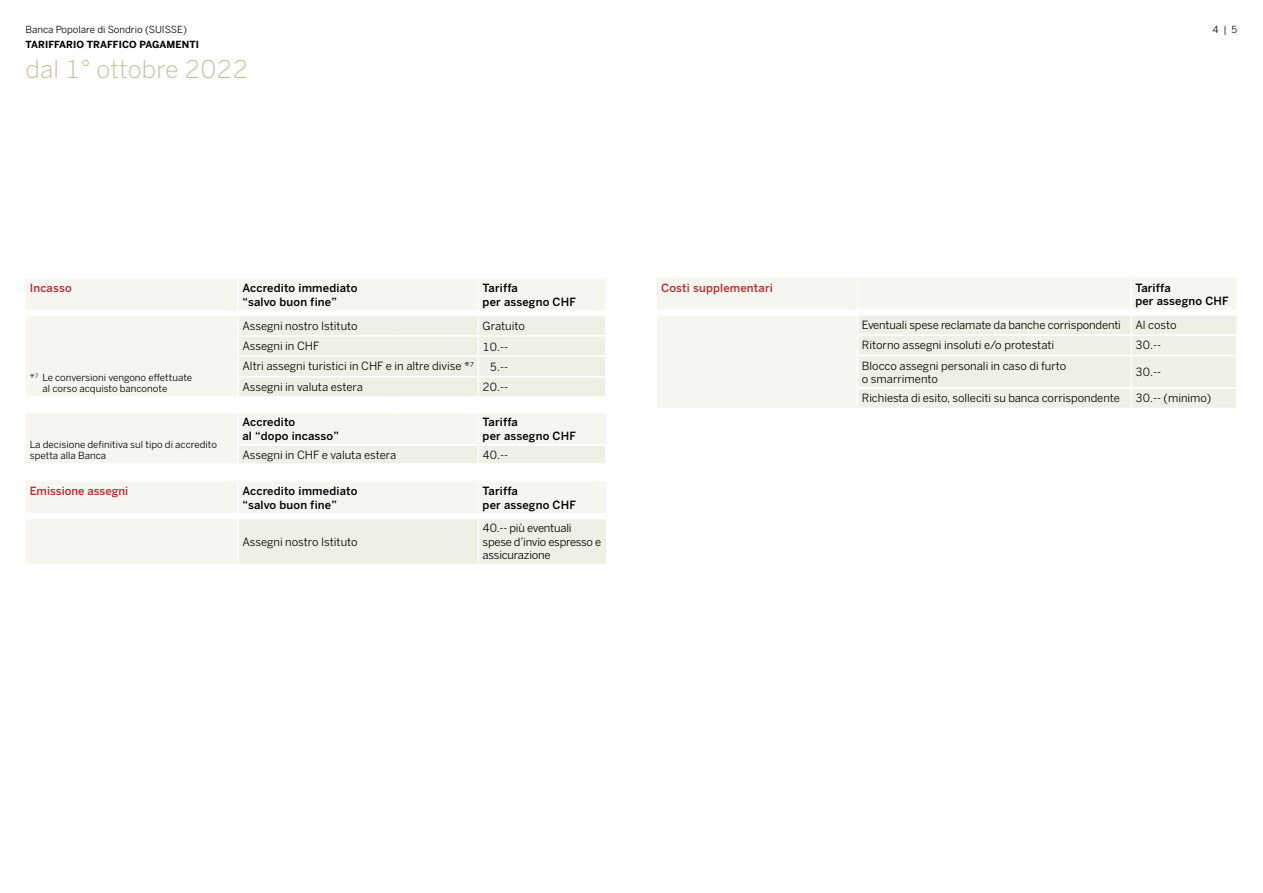
<style>
.page{position:relative;width:1263px;height:893px;background:#fff}
.page>*{position:absolute;margin:0;border:0;box-sizing:border-box;transform-origin:0 0}
.t1{font:300 24.3px "Benton Sans TF";letter-spacing:.01em;color:#c2be9b}
.t2{font:11.25px/13.5px "Benton Sans TF";letter-spacing:-.005em;color:#000}
.t3{font:500 11.25px/13.5px "Benton Sans TF";letter-spacing:.015em;color:#000}
.t4{font:500 11.25px "Benton Sans TF";letter-spacing:.005em;color:#b92e37}
.t5{font:9.75px/11.2px "Benton Sans TF";color:#000}
.t6{font:700 9.75px "Benton Sans TF";letter-spacing:.01em;color:#000}
</style>
<div class="page">
<div style="left:26px;top:279px;width:579px;height:117px;background:#f6f5f0"></div>
<hr style="left:26px;top:311px;width:212px;height:4px;background:#fff">
<hr style="left:237px;top:279px;width:2px;height:31px;background:#fff">
<hr style="left:478px;top:279px;width:1px;height:31px;background:#fff">
<hr style="left:26px;top:310px;width:212px;height:2px;background:#fff">
<hr style="left:238px;top:310px;width:161px;height:2px;background:#fff">
<hr style="left:399px;top:310px;width:79px;height:2px;background:#fff">
<hr style="left:478px;top:310px;width:129px;height:2px;background:#fff">
<hr style="left:26px;top:315px;width:212px;height:1px;background:#fff">
<svg style="left:237px;top:312px;width:368px;height:84px;background:#f1f0e8"></svg>
<div style="left:26px;top:413px;width:580px;height:32px;background:#f6f5f0"></div>
<hr style="left:237px;top:413px;width:2px;height:32px;background:#fff">
<hr style="left:239px;top:444px;width:160px;height:2px;background:#fff">
<hr style="left:399px;top:444px;width:79px;height:2px;background:#fff">
<hr style="left:478px;top:444px;width:129px;height:2px;background:#fff">
<svg style="left:26px;top:445px;width:580px;height:119px"></svg>
<hr style="left:478px;top:518px;width:1px;height:46px;background:#fff">
<hr style="left:478px;top:413px;width:1px;height:31px;background:#fff">
<hr style="left:478px;top:481px;width:1px;height:33px;background:#fff">
<div style="left:657px;top:278px;width:580px;height:31px;background:#f6f5f0"></div>
<hr style="left:857px;top:277px;width:1px;height:32px;background:#fff">
<svg style="left:657px;top:315px;width:580px;height:93px"></svg>
<hr style="left:1130px;top:277px;width:2px;height:33px;background:#fff">
<p class="t5" style="left:26px;top:24px;width:163px">Banca Popolare di Sondrio (SUISSE)</p>
<p class="t5" style="left:1212px;top:24px;width:26px">4 | 5</p>
<p class="t6" style="left:26px;top:39px;width:175px">TARIFFARIO TRAFFICO PAGAMENTI</p>
<h1 class="t1" style="left:26px;top:55px;width:224px">dal 1° ottobre 2022</h1>
<p class="t4" style="left:30px;top:282px;width:43px">Incasso</p>
<p class="t3" style="left:242px;top:281px;width:117px">Accredito immediato “salvo buon fine”</p>
<p class="t3" style="left:483px;top:281px;width:95px">Tariffa<br>per assegno CHF</p>
<p class="t5" style="left:43px;top:371px;width:151px;text-indent:-13px">*<sup>7</sup> Le conversioni vengono effettuate al corso acquisto banconote</p>
<p class="t5" style="left:30px;top:438px;width:189px">La decisione definitiva sul tipo di accredito spetta alla Banca</p>
<p class="t2" style="left:242px;top:319px;width:117px">Assegni nostro Istituto</p>
<p class="t2" style="left:483px;top:319px;width:44px">Gratuito</p>
<p class="t2" style="left:242px;top:339px;width:79px">Assegni in CHF</p>
<p class="t2" style="left:483px;top:340px;width:27px">10.--</p>
<p class="t2" style="left:242px;top:359px;width:233px">Altri assegni turistici in CHF e in altre divise *<sup>7</sup></p>
<p class="t2" style="left:490px;top:360px;width:20px">5.--</p>
<p class="t2" style="left:242px;top:380px;width:122px">Assegni in valuta estera</p>
<p class="t2" style="left:483px;top:380px;width:27px">20.--</p>
<p class="t3" style="left:242px;top:415px;width:98px">Accredito<br>al “dopo incasso”</p>
<p class="t3" style="left:483px;top:415px;width:95px">Tariffa<br>per assegno CHF</p>
<p class="t2" style="left:242px;top:448px;width:155px">Assegni in CHF e valuta estera</p>
<p class="t2" style="left:483px;top:448px;width:27px">40.--</p>
<p class="t4" style="left:30px;top:484px;width:100px">Emissione assegni</p>
<p class="t3" style="left:242px;top:484px;width:117px">Accredito immediato “salvo buon fine”</p>
<p class="t3" style="left:483px;top:484px;width:95px">Tariffa<br>per assegno CHF</p>
<p class="t2" style="left:242px;top:535px;width:117px">Assegni nostro Istituto</p>
<p class="t2" style="left:483px;top:521px;width:120px">40.-- più eventuali spese d’invio espresso e assicurazione</p>
<p class="t4" style="left:661px;top:281px;width:113px">Costi supplementari</p>
<p class="t3" style="left:1135px;top:281px;width:95px">Tariffa<br>per assegno CHF</p>
<p class="t2" style="left:862px;top:318px;width:261px">Eventuali spese reclamate da banche corrispondenti</p>
<p class="t2" style="left:1135px;top:318px;width:43px">Al costo</p>
<p class="t2" style="left:862px;top:338px;width:194px">Ritorno assegni insoluti e/o protestati</p>
<p class="t2" style="left:1135px;top:338px;width:27px">30.--</p>
<p class="t2" style="left:862px;top:359px;width:206px">Blocco assegni personali in caso di furto o smarrimento</p>
<p class="t2" style="left:1135px;top:365px;width:27px">30.--</p>
<p class="t2" style="left:862px;top:391px;width:260px">Richiesta di esito, solleciti su banca corrispondente</p>
<p class="t2" style="left:1135px;top:391px;width:77px">30.-- (minimo)</p>
</div>
